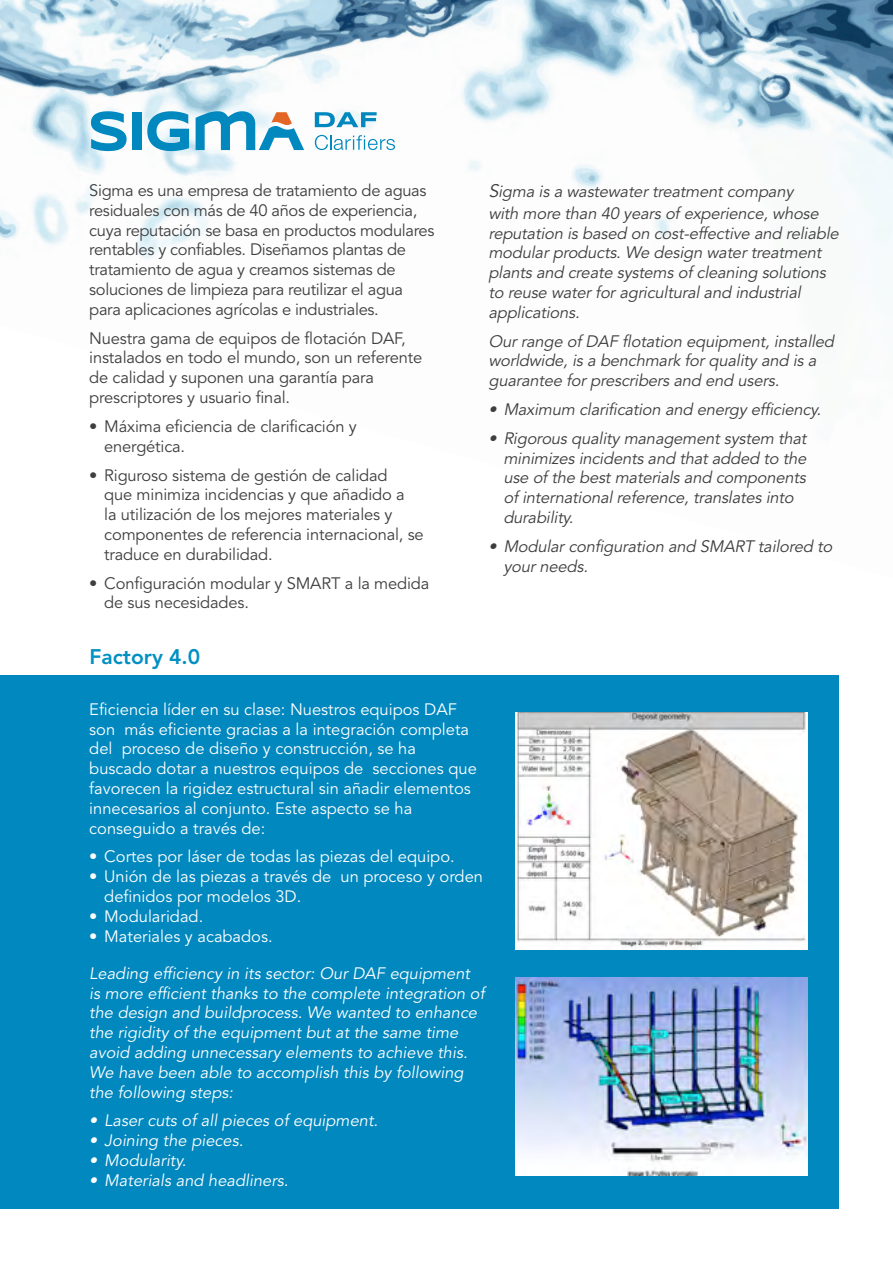
<style>
.page{position:relative;width:893px;height:1263px;background:#fff}
.page>*{position:absolute;margin:0;border:0;box-sizing:border-box;transform-origin:0 0}
.t1{font:800 21px "Avenir";color:#0090c4}
.t2{font:16.5px/19.8px "Avenir";letter-spacing:-.01em;color:#3e3e3f}
.t3{font:italic 16.5px/19.8px "Avenir";letter-spacing:-.01em;color:#3e3e3f}
.t4{font:16.5px/19.8px "Avenir";color:#fff}
.t5{font:italic 16.5px/19.8px "Avenir";color:#fff}
.s1{font-size:18px}
.s2{color:#fff}
</style>
<div class="page">
<div style="left:0;top:676px;width:839px;height:533px;background:#0088bf"></div>
<img style="left:0;top:0;width:893px;height:259px">
<svg style="left:91px;top:111px;width:36px;height:40px"></svg>
<div style="left:133px;top:112px;width:9px;height:38px;background:#0088bf"></div>
<svg style="left:147px;top:111px;width:42px;height:40px"></svg>
<svg style="left:315px;top:135px;width:80px;height:15px"></svg>
<svg style="left:315px;top:112px;width:62px;height:15px"></svg>
<svg style="left:196px;top:111px;width:108px;height:39px"></svg>
<img style="left:515px;top:712px;width:292px;height:238px">
<img style="left:515px;top:978px;width:292px;height:198px">
<p class="t2" style="left:89px;top:181px;width:347px">Sigma es una empresa de tratamiento de aguas residuales con más de 40 años de experiencia, cuya reputación se basa en productos modulares rentables y confiables. Diseñamos plantas de tratamiento de agua y creamos sistemas de soluciones de limpieza para reutilizar el agua para aplicaciones agrícolas e industriales.</p>
<p class="t2" style="left:89px;top:329px;width:334px">Nuestra gama de equipos de flotación DAF, instalados en todo el mundo, son un referente de calidad y suponen una garantía para prescriptores y usuario final.</p>
<p class="t2" style="left:104px;top:417px;width:254px;text-indent:-15px">• Máxima eficiencia de clarificación y energética.</p>
<p class="t2" style="left:104px;top:465px;width:321px;text-indent:-15px">• Riguroso sistema de gestión de calidad<br>que minimiza incidencias y que añadido a<br>la utilización de los mejores materiales y componentes de referencia internacional, se traduce en durabilidad.</p>
<p class="t2" style="left:104px;top:573px;width:327px;text-indent:-15px">• Configuración modular y SMART a la medida de sus necesidades.</p>
<p class="t3" style="left:488px;top:181px;width:335px;line-height:21.6px"><span class="s1">S</span>igma is a wastewatertreatmentcompany with more than 40 years of experience,whose</p>
<p class="t3" style="left:488px;top:223px;width:355px">reputation is based on cost-effective and reliable modularproducts.We design watertreatment plants and create systems of cleaning solutions to reuse waterforagriculturaland industrial applications.</p>
<p class="t3" style="left:488px;top:331px;width:351px">Ourrange of DAF flotation equipment,installed worldwide,is a benchmark forquality and is a guarantee forprescribers and end users.</p>
<p class="t3" style="left:488px;top:400px;width:338px">• Maximum clarification and energy efficiency.</p>
<p class="t3" style="left:503px;top:429px;width:308px;text-indent:-15px">• Rigorous quality managementsystem that minimizes incidents and thatadded to the use of the bestmaterials and components of internationalreference,translates into durability.</p>
<p class="t3" style="left:503px;top:537px;width:334px;text-indent:-15px">• Modularconfiguration and SMART tailored to yourneeds.<span class="s2">t</span></p>
<p class="t1" style="left:89px;top:645px;width:112px">Factory 4.0</p>
<p class="t4" style="left:89px;top:700px;width:389px">Eficiencia líder en su clase: Nuestros equipos DAF son más eficiente gracias a la integración completa del proceso de diseño y construcción, se ha buscado dotar a nuestros equipos de secciones que favorecen la rigidez estructural sin añadir elementos innecesarios al conjunto. Este aspecto se ha conseguido a través de:</p>
<p class="t4" style="left:89px;top:847px;width:367px">• Cortes por láser de todas las piezas del equipo.</p>
<p class="t4" style="left:104px;top:867px;width:380px;text-indent:-15px">• Unión de las piezas a través de un proceso y orden definidos por modelos 3D.</p>
<p class="t4" style="left:89px;top:907px;width:115px">• Modularidad.</p>
<p class="t4" style="left:89px;top:926px;width:185px">• Materiales y acabados.</p>
<p class="t5" style="left:89px;top:964px;width:397px">Leading efficiency in its sector: Our DAF equipment is more efficient thanks to the complete integration of the design and buildprocess. We wanted to enhance the rigidity of the equipment but at the same time avoid adding unnecessary elements to achieve this.<br>We have been able to accomplish this by following the following steps:</p>
<p class="t5" style="left:89px;top:1111px;width:290px">• Laser cuts of all pieces of equipment.</p>
<p class="t5" style="left:89px;top:1131px;width:156px">• Joining the pieces.</p>
<p class="t5" style="left:89px;top:1151px;width:99px">• Modularity.</p>
<p class="t5" style="left:89px;top:1171px;width:201px">• Materials and headliners.</p>
</div>
